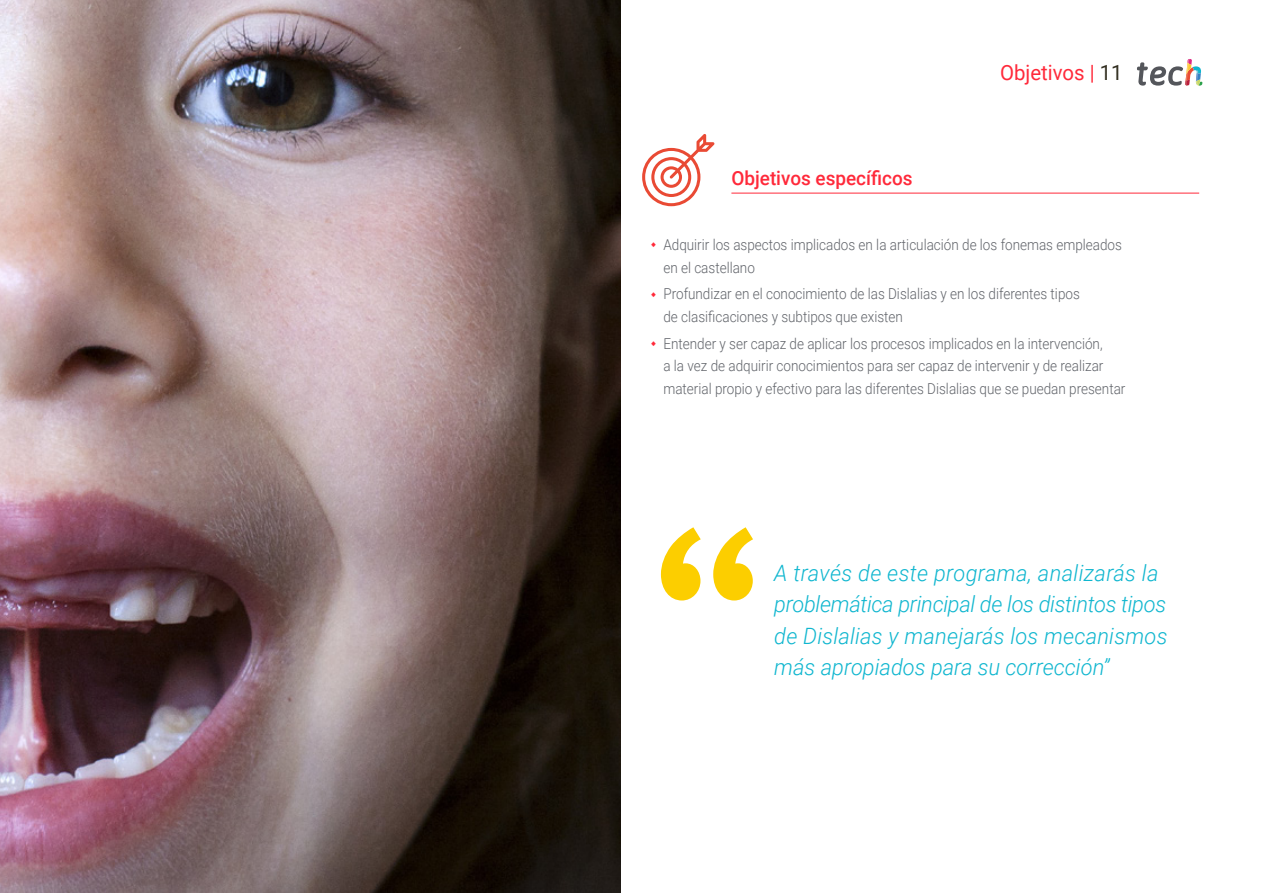
<style>
.page{position:relative;width:1263px;height:893px;background:#fff}
.page>*{position:absolute;margin:0;border:0;box-sizing:border-box;transform-origin:0 0}
.t1{font:italic 300 22.5px/31.5px "Roboto";color:#0fb6cf}
.t2{font:21px "Roboto";color:#ff293a}
.t3{font:500 19.5px "Roboto";color:#ff293a}
.t4{font:300 15px/22.5px "Roboto";color:#61646a;scale:.9 1}
.s1{color:#312e20}
</style>
<div class="page">
<svg style="left:661px;top:527px;width:92px;height:73px"></svg>
<img style="left:0;top:0;width:621px;height:893px">
<hr style="left:731px;top:193px;width:468px;height:1px;background:#ff293a">
<svg style="left:642px;top:134px;width:72px;height:72px"></svg>
<svg style="left:1137px;top:59px;width:65px;height:27px"></svg>
<h3 class="t3" style="left:731px;top:164px;width:183px">Objetivos específicos</h3>
<h2 class="t2" style="left:1000px;top:57px;width:124px">Objetivos | <span class="s1">11</span></h2>
<p class="t4" style="left:663px;top:233px;width:511px">Adquirir los aspectos implicados en la articulación de los fonemas empleados en el castellano</p>
<p class="t4" style="left:663px;top:282px;width:464px">Profundizar en el conocimiento de las Dislalias y en los diferentes tipos de clasificaciones y subtipos que existen</p>
<p class="t4" style="left:663px;top:331px;width:515px">Entender y ser capaz de aplicar los procesos implicados en la intervención,<br>a la vez de adquirir conocimientos para ser capaz de intervenir y de realizar material propio y efectivo para las diferentes Dislalias que se puedan presentar</p>
<h1 class="t1" style="left:774px;top:556px;width:395px">A través de este programa, analizarás la problemática principal de los distintos tipos de Dislalias y manejarás los mecanismos más apropiados para su corrección”</h1>
</div>
